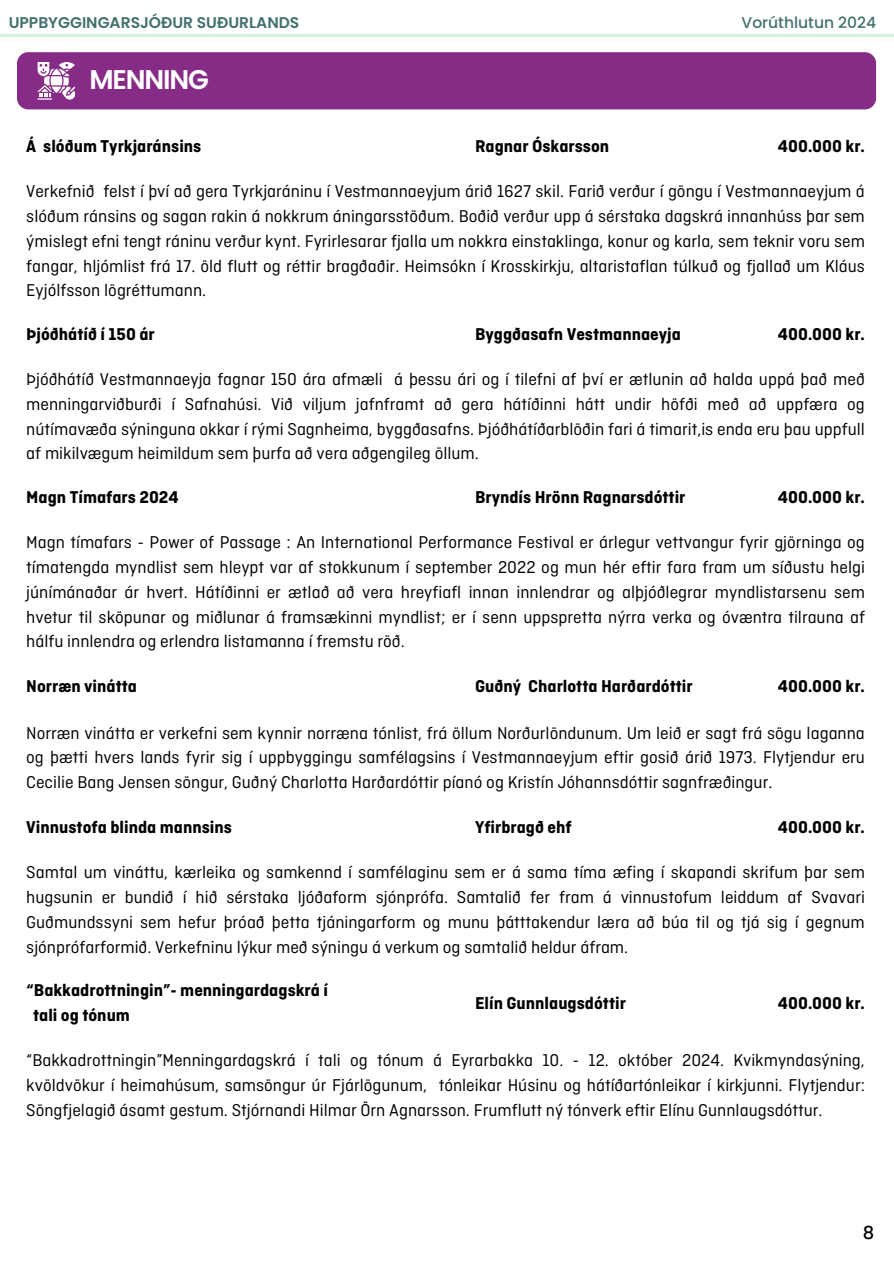
<style>
.page{position:relative;width:894px;height:1264px;background:#fff}
.page>*{position:absolute;margin:0;border:0;box-sizing:border-box;transform-origin:0 0}
.t1{font:600 27px "Poppins";letter-spacing:-.04em;color:#fff}
.t2{font:18px/24.8px "Ciutadella";color:#000;text-align:justify}
.t3{font:700 18px "Ciutadella";color:#000}
.t4{font:500 18px "Poppins";color:#000}
.t5{font:600 15.45px "Poppins";color:#42716d}
.t6{font:500 15.45px "Poppins";color:#42716d}
</style>
<div class="page">
<hr style="left:0;top:34px;width:893px;height:2px;background:#d4f1df">
<div style="left:17px;top:52px;width:858px;height:57px;background:#872c86;border-radius:11px"></div>
<svg style="left:38px;top:62px;width:37px;height:37px"></svg>
<p class="t5" style="left:9px;top:11px;width:292px">UPPBYGGINGARSJÓÐUR SUÐURLANDS</p>
<p class="t1" style="left:89px;top:60px;width:121px">MENNING</p>
<h1 class="t6" style="left:741px;top:11px;width:136px">Vorúthlutun 2024</h1>
<p class="t3" style="left:26px;top:137px;width:176px">Á slóðum Tyrkjaránsins</p>
<p class="t3" style="left:475px;top:137px;width:136px">Ragnar Óskarsson</p>
<p class="t3" style="left:777px;top:137px;width:88px">400.000 kr.</p>
<p class="t2" style="left:26px;top:180px;width:839px">Verkefnið felst í því að gera Tyrkjaráninu í Vestmannaeyjum árið 1627 skil. Farið verður í göngu í Vestmannaeyjum á slóðum ránsins og sagan rakin á nokkrum áningarsstöðum. Boðið verður upp á sérstaka dagskrá innanhúss þar sem ýmislegt efni tengt ráninu verður kynt. Fyrirlesarar fjalla um nokkra einstaklinga, konur og karla, sem teknir voru sem fangar, hljómlist frá 17. öld flutt og réttir bragðaðir. Heimsókn í Krosskirkju, altaristaflan túlkuð og fjallað um Kláus Eyjólfsson lögréttumann.</p>
<p class="t3" style="left:26px;top:325px;width:130px">Þjóðhátíð í 150 ár</p>
<p class="t3" style="left:475px;top:325px;width:207px">Byggðasafn Vestmannaeyja</p>
<p class="t3" style="left:777px;top:325px;width:88px">400.000 kr.</p>
<p class="t2" style="left:26px;top:368px;width:839px">Þjóðhátíð Vestmannaeyja fagnar 150 ára afmæli á þessu ári og í tilefni af því er ætlunin að halda uppá það með menningarviðburði í Safnahúsi. Við viljum jafnframt að gera hátíðinni hátt undir höfði með að uppfæra og nútímavæða sýninguna okkar í rými Sagnheima, byggðasafns. Þjóðhátíðarblöðin fari á timarit,is enda eru þau uppfull af mikilvægum heimildum sem þurfa að vera aðgengileg öllum.</p>
<p class="t3" style="left:26px;top:488px;width:154px">Magn Tímafars 2024</p>
<p class="t3" style="left:475px;top:488px;width:212px">Bryndís Hrönn Ragnarsdóttir</p>
<p class="t3" style="left:777px;top:488px;width:88px">400.000 kr.</p>
<p class="t2" style="left:26px;top:531px;width:839px">Magn tímafars - Power of Passage : An International Performance Festival er árlegur vettvangur fyrir gjörninga og tímatengda myndlist sem hleypt var af stokkunum í september 2022 og mun hér eftir fara fram um síðustu helgi júnímánaðar ár hvert. Hátíðinni er ætlað að vera hreyfiafl innan innlendrar og alþjóðlegrar myndlistarsenu sem hvetur til sköpunar og miðlunar á framsækinni myndlist; er í senn uppspretta nýrra verka og óvæntra tilrauna af hálfu innlendra og erlendra listamanna í fremstu röð.</p>
<p class="t3" style="left:26px;top:677px;width:112px">Norræn vinátta</p>
<p class="t3" style="left:475px;top:677px;width:219px">Guðný Charlotta Harðardóttir</p>
<p class="t3" style="left:777px;top:677px;width:88px">400.000 kr.</p>
<p class="t2" style="left:26px;top:721px;width:839px">Norræn vinátta er verkefni sem kynnir norræna tónlist, frá öllum Norðurlöndunum. Um leið er sagt frá sögu laganna og þætti hvers lands fyrir sig í uppbyggingu samfélagsins í Vestmannaeyjum eftir gosið árið 1973. Flytjendur eru Cecilie Bang Jensen söngur, Guðný Charlotta Harðardóttir píanó og Kristín Jóhannsdóttir sagnfræðingur.</p>
<p class="t3" style="left:26px;top:817px;width:207px">Vinnustofa blinda mannsins</p>
<p class="t3" style="left:475px;top:817px;width:98px">Yfirbragð ehf</p>
<p class="t3" style="left:777px;top:817px;width:88px">400.000 kr.</p>
<p class="t2" style="left:26px;top:861px;width:839px">Samtal um vináttu, kærleika og samkennd í samfélaginu sem er á sama tíma æfing í skapandi skrifum þar sem hugsunin er bundið í hið sérstaka ljóðaform sjónprófa. Samtalið fer fram á vinnustofum leiddum af Svavari Guðmundssyni sem hefur þróað þetta tjáningarform og munu þátttakendur læra að búa til og tjá sig í gegnum sjónprófarformið. Verkefninu lýkur með sýningu á verkum og samtalið heldur áfram.</p>
<p class="t3" style="left:26px;top:981px;width:303px">“Bakkadrottningin”- menningardagskrá í</p>
<p class="t3" style="left:33px;top:1005px;width:98px">tali og tónum</p>
<p class="t3" style="left:475px;top:993px;width:152px">Elín Gunnlaugsdóttir</p>
<p class="t3" style="left:777px;top:993px;width:88px">400.000 kr.</p>
<p class="t2" style="left:26px;top:1049px;width:839px">“Bakkadrottningin”Menningardagskrá í tali og tónum á Eyrarbakka 10. - 12. október 2024. Kvikmyndasýning, kvöldvökur í heimahúsum, samsöngur úr Fjárlögunum, tónleikar Húsinu og hátíðartónleikar í kirkjunni. Flytjendur:<br>Söngfjelagið ásamt gestum. Stjórnandi Hilmar Örn Agnarsson. Frumflutt ný tónverk eftir Elínu Gunnlaugsdóttur.</p>
<p class="t4" style="left:862px;top:1219px;width:13px">8</p>
</div>
